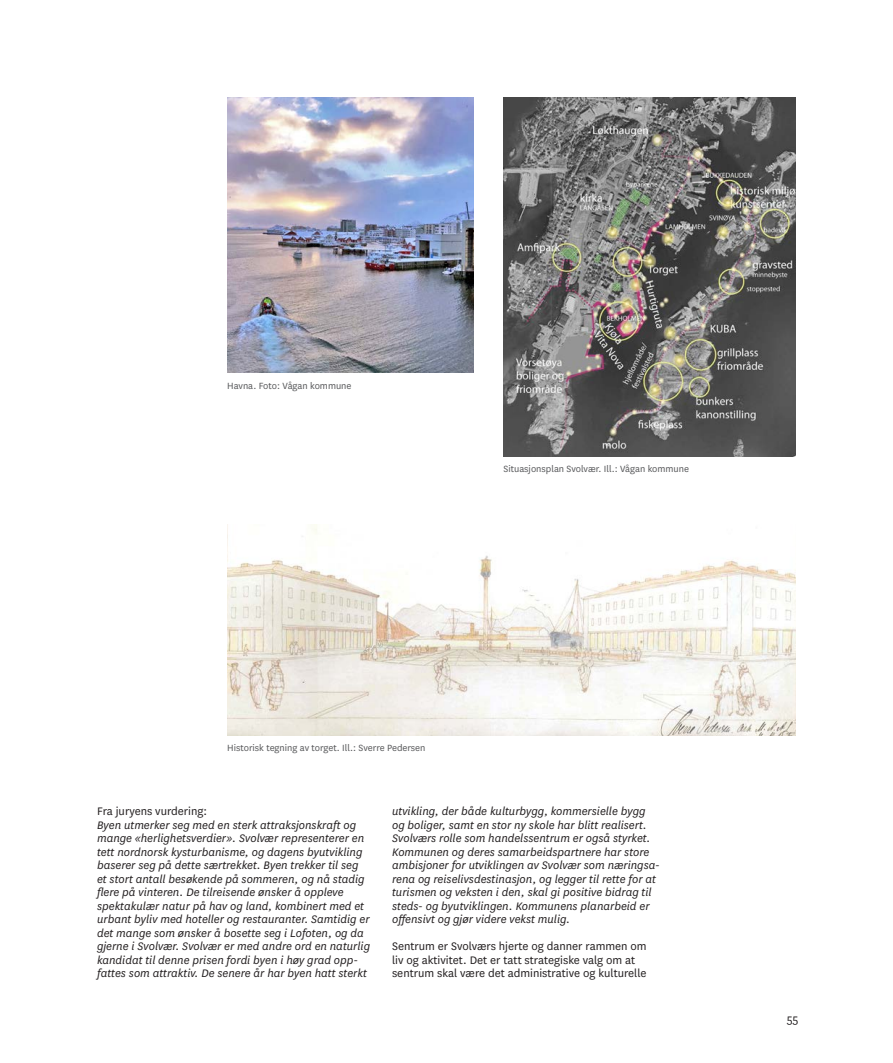
<style>
.page{position:relative;width:893px;height:1063px;background:#fff}
.page>*{position:absolute;margin:0;border:0;box-sizing:border-box;transform-origin:0 0}
.t1{font:13.5px "National";color:#231f20}
.brød{font:italic 12.75px/13.5px "National";color:#231f20}
.brød-2{font:12.75px/13.5px "National";color:#231f20}
.Fakta_hvit{font:10.5px "National";color:#57585a}
</style>
<div class="page">
<img style="left:503px;top:97px;width:293px;height:359px">
<img style="left:227px;top:525px;width:569px;height:210px">
<img style="left:227px;top:97px;width:247px;height:275px">
<p class="Fakta_hvit" style="left:227px;top:379px;width:126px">Havna. Foto: Vågan kommune</p>
<p class="Fakta_hvit" style="left:503px;top:462px;width:187px">Situasjonsplan Svolvær. Ill.: Vågan kommune</p>
<p class="Fakta_hvit" style="left:227px;top:741px;width:200px">Historisk tegning av torget. Ill.: Sverre Pedersen</p>
<p class="brød-2" style="left:97px;top:804px;width:112px">Fra juryens vurdering:</p>
<p class="brød" style="left:97px;top:818px;width:274px">Byen utmerker seg med en sterk attraksjonskraft og mange «herlighetsverdier». Svolvær representerer en tett nordnorsk kysturbanisme, og dagens byutvikling baserer seg på dette særtrekket. Byen trekker til seg et stort antall besøkende på sommeren, og nå stadig flere på vinteren. De tilreisende ønsker å oppleve spektakulær natur på hav og land, kombinert med et urbant byliv med hoteller og restauranter. Samtidig er det mange som ønsker å bosette seg i Lofoten, og da gjerne i Svolvær. Svolvær er med andre ord en naturlig kandidat til denne prisen fordi byen i høy grad opp&shy;fattes som attraktiv. De senere år har byen hatt sterkt</p>
<p class="brød" style="left:392px;top:804px;width:269px">utvikling, der både kulturbygg, kommersielle bygg og boliger, samt en stor ny skole har blitt realisert.<br>Svolværs rolle som handelssentrum er også styrket.<br>Kommunen og deres samarbeidspartnere har store ambisjoner for utviklingen av Svolvær som næringsa&shy;rena og reiselivsdestinasjon, og legger til rette for at turismen og veksten i den, skal gi positive bidrag til steds- og byutviklingen. Kommunens planarbeid er offensivt og gjør videre vekst mulig.</p>
<p class="brød-2" style="left:392px;top:939px;width:256px">Sentrum er Svolværs hjerte og danner rammen om liv og aktivitet. Det er tatt strategiske valg om at sentrum skal være det administrative og kulturelle</p>
<p class="t1" style="left:787px;top:1011px;width:13px">55</p>
</div>
